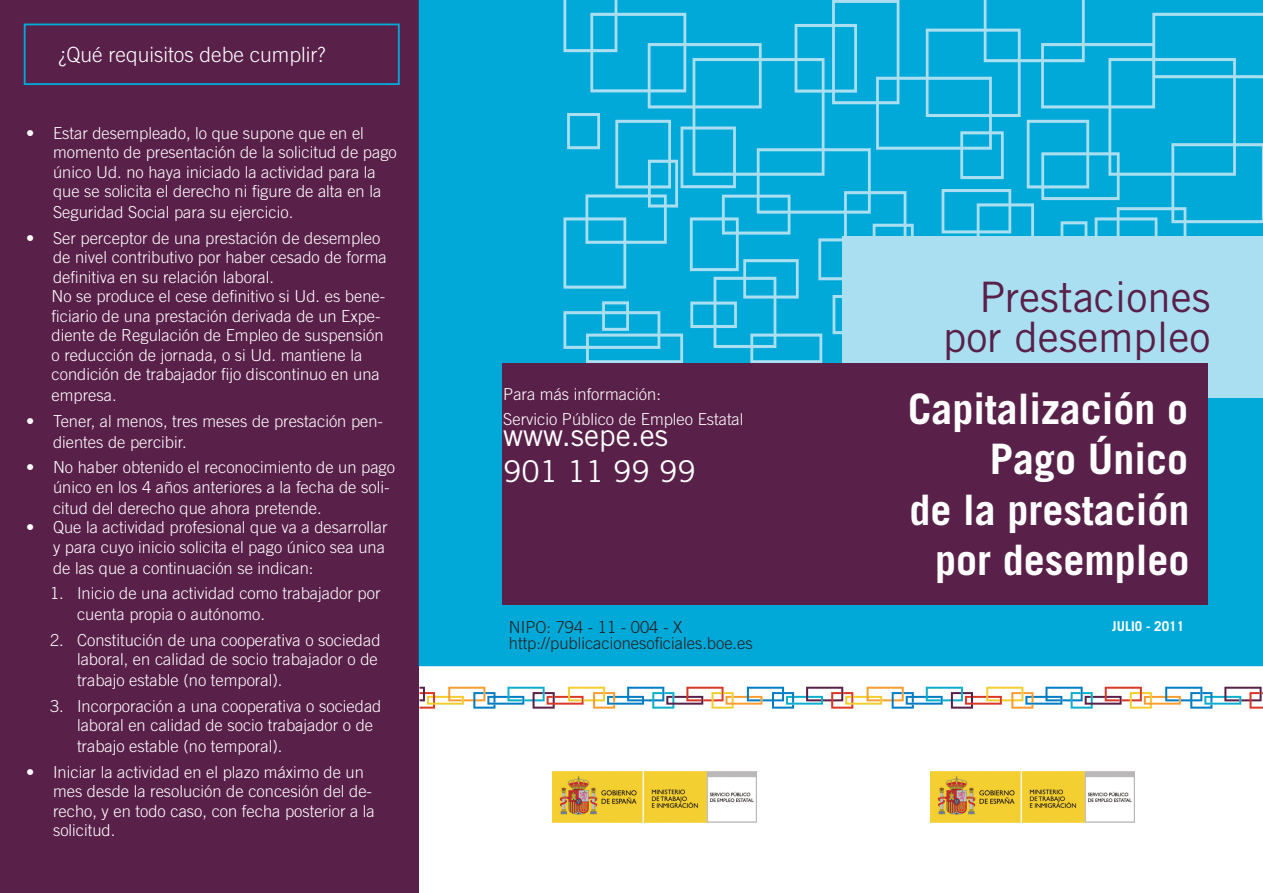
<style>
.page{position:relative;width:1263px;height:893px;background:#fff}
.page>*{position:absolute;margin:0;border:0;box-sizing:border-box;transform-origin:0 0}
.t1{font:700 42px "Trade Gothic LT Std";color:#fff}
.t2{font:42px "Trade Gothic LT Std";color:#592049}
.t3{font:30px "Trade Gothic LT Std";color:#fff}
.t4{font:300 21px "Trade Gothic LT Std";color:#fff}
.t5{font:300 16.5px/19.5px "Trade Gothic LT Std";color:#fff}
.t6{font:300 16.5px "Trade Gothic LT Std";color:#231f20}
.t7{font:700 13.5px "Trade Gothic LT Std";color:#fff}
</style>
<div class="page">
<div style="left:0;top:0;width:419px;height:893px;background:#592049"></div>
<div style="left:419px;top:0;width:844px;height:666px;background:#00a9d8"></div>
<svg style="left:419px;top:687px;width:844px;height:22px"></svg>
<img style="left:553px;top:772px;width:204px;height:50px">
<img style="left:930px;top:772px;width:204px;height:50px">
<svg style="left:563px;top:0;width:700px;height:363px;background:#11aeda"></svg>
<div style="left:842px;top:236px;width:421px;height:162px;background:#aadef1"></div>
<div style="left:502px;top:363px;width:706px;height:242px;background:#592049"></div>
<div style="left:24px;top:24px;width:376px;height:61px;border:2px solid #00a9d8"></div>
<p class="t4" style="left:58px;top:42px;width:269px">¿Qué requisitos debe cumplir?</p>
<p class="t5" style="left:53px;top:123px;width:345px;text-indent:-27px">• Estar desempleado, lo que supone que en el momento de presentación de la solicitud de pago único Ud. no haya iniciado la actividad para la que se solicita el derecho ni figure de alta en la</p>
<p class="t5" style="left:53px;top:203px;width:242px">Seguridad Social para su ejercicio.</p>
<p class="t5" style="left:53px;top:228px;width:335px;text-indent:-27px">• Ser perceptor de una prestación de desempleo de nivel contributivo por haber cesado de forma definitiva en su relación laboral.</p>
<p class="t5" style="left:52px;top:287px;width:335px">No se produce el cese definitivo si Ud. es bene&shy;ficiario de una prestación derivada de un Expe&shy;diente de Regulación de Empleo de suspensión o reducción de jornada, o si Ud. mantiene la condición de trabajador fijo discontinuo en una</p>
<p class="t5" style="left:52px;top:386px;width:67px">empresa.</p>
<p class="t5" style="left:53px;top:410px;width:332px;line-height:21px;text-indent:-27px">• Tener, al menos, tres meses de prestación pen&shy;dientes de percibir.</p>
<p class="t5" style="left:53px;top:458px;width:343px;text-indent:-27px">• No haber obtenido el reconocimiento de un pago único en los 4 años anteriores a la fecha de soli-</p>
<p class="t5" style="left:53px;top:498px;width:270px">citud del derecho que ahora pretende.</p>
<p class="t5" style="left:26px;top:518px;width:363px;text-align:right">• Que la actividad profesional que va a desarrollar y para cuyo inicio solicita el pago único sea una</p>
<p class="t5" style="left:53px;top:558px;width:262px">de las que a continuación se indican:</p>
<p class="t5" style="left:77px;top:583px;width:305px;line-height:21px;text-indent:-27px">1. Inicio de una actividad como trabajador por cuenta propia o autónomo.</p>
<p class="t5" style="left:50px;top:630px;width:332px;text-align:right">2. Constitución de una cooperativa o sociedad laboral, en calidad de socio trabajador o de</p>
<p class="t5" style="left:77px;top:671px;width:207px">trabajo estable (no temporal).</p>
<p class="t5" style="left:77px;top:696px;width:306px;text-indent:-27px">3. Incorporación a una cooperativa o sociedad laboral en calidad de socio trabajador o de</p>
<p class="t5" style="left:77px;top:737px;width:207px">trabajo estable (no temporal).</p>
<p class="t5" style="left:53px;top:762px;width:323px;text-indent:-27px">• Iniciar la actividad en el plazo máximo de un mes desde la resolución de concesión del de&shy;recho, y en todo caso, con fecha posterior a la solicitud.</p>
<p class="t5" style="left:503px;top:384px;width:159px">Para más información:</p>
<p class="t5" style="left:503px;top:409px;width:242px">Servicio Público de Empleo Estatal</p>
<p class="t3" style="left:503px;top:417px;width:166px">www.sepe.es</p>
<p class="t3" style="left:503px;top:453px;width:194px">901 11 99 99</p>
<p class="t6" style="left:509px;top:617px;width:175px">NIPO: 794 - 11 - 004 - X</p>
<p class="t6" style="left:509px;top:634px;width:245px">http://publicacionesoficiales.boe.es</p>
<p class="t2" style="left:979px;top:271px;width:232px">Prestaciones</p>
<p class="t2" style="left:943px;top:312px;width:269px">por desempleo</p>
<p class="t1" style="left:908px;top:383px;width:282px">Capitalización o</p>
<p class="t1" style="left:990px;top:433px;width:200px">Pago Único</p>
<p class="t1" style="left:909px;top:484px;width:282px">de la prestación</p>
<p class="t1" style="left:935px;top:534px;width:256px">por desempleo</p>
<p class="t7" style="left:1112px;top:618px;width:74px">JULIO - 2011</p>
</div>
